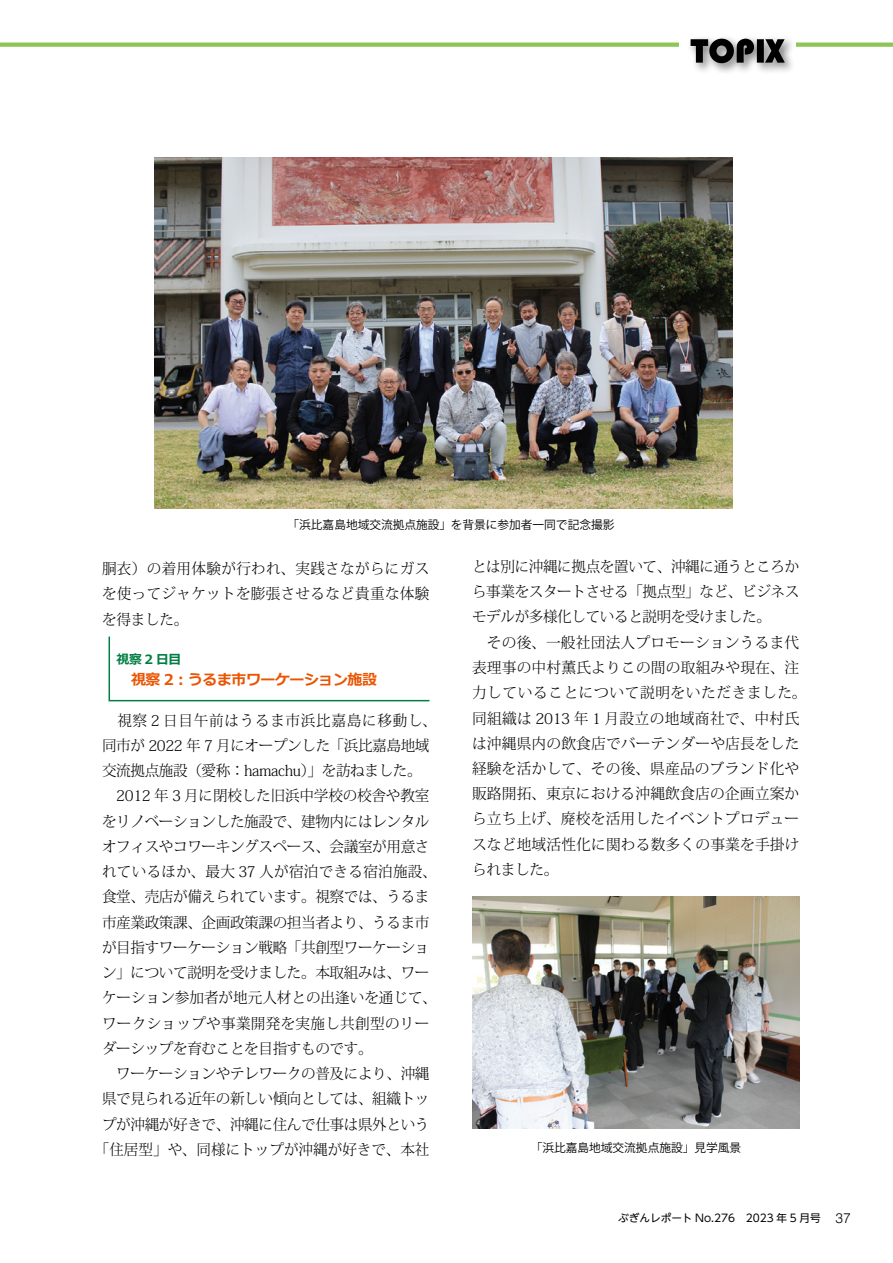
<style>
.page{position:relative;width:893px;height:1263px;background:#fff}
.page>*{position:absolute;margin:0;border:0;box-sizing:border-box;transform-origin:0 0}
.t1{font:300 14.85px/25.2px "Koz Min Pr 6 N";letter-spacing:-.01em;color:#000;text-align:justify}
.t2{font:300 14.85px/25.2px "Koz Min Pr 6 N";letter-spacing:.01em;color:#000}
.t3{font:300 14.85px "Koz Min Pr 6 N";letter-spacing:.02em;color:#000}
.t4{font:300 14.85px "Koz Min Pr 6 N";letter-spacing:.05em;color:#000}
.t5{font:700 14.85px "Meiryo";letter-spacing:-.025em;color:#ea5504}
.t6{font:700 12.75px "Meiryo";color:#007e41}
.t7{font:11.7px "Koz Go Pr 6 N";color:#000}
.t8{font:10.65px "UD Shin Go NT Pro";color:#000}
.s1{font-family:"Helvetica LT Std";font-weight:300;font-size:13.8px}
</style>
<div class="page">
<svg style="left:0;top:43px;width:893px;height:4px;background:#93c85f"></svg>
<div style="left:679px;top:35px;width:117px;height:31px;background:#fff"></div>
<div style="left:687px;top:35px;width:109px;height:40px;background:#000;opacity:.5"></div>
<svg style="left:691px;top:39px;width:94px;height:24px;background:#4e4e4e"></svg>
<img style="left:154px;top:157px;width:578px;height:351px">
<img style="left:472px;top:897px;width:327px;height:231px">
<svg style="left:108px;top:636px;width:322px;height:66px"></svg>
<p class="t7" style="left:288px;top:518px;width:328px">「浜比嘉島地域交流拠点施設」を背景に参加者一同で記念撮影</p>
<p class="t1" style="left:102px;top:556px;width:329px">胴衣）の着用体験が行われ、実践さながらにガスを使ってジャケットを膨張させるなど貴重な体験を得ました。</p>
<p class="t6" style="left:117px;top:651px;width:66px">視察 2 日目</p>
<p class="t5" style="left:102px;top:669px;width:276px">　　視察 2：うるま市ワーケーション施設</p>
<p class="t4" style="left:102px;top:712px;width:336px">　視察 2 日目午前はうるま市浜比嘉島に移動し、</p>
<p class="t1" style="left:102px;top:733px;width:329px">同市が 2022 年 7 月にオープンした「浜比嘉島地域</p>
<p class="t1" style="left:102px;top:758px;width:350px">交流拠点施設（愛称：hamachu）」を訪ねました。　　</p>
<p class="t1" style="left:102px;top:784px;width:329px">　2012 年 3 月に閉校した旧浜中学校の校舎や教室</p>
<p class="t1" style="left:102px;top:809px;width:329px">をリノベーションした施設で、建物内にはレンタル</p>
<p class="t1" style="left:102px;top:834px;width:329px">オフィスやコワーキングスペース、会議室が用意さ</p>
<p class="t3" style="left:102px;top:863px;width:336px">れているほか、最大 37 人が宿泊できる宿泊施設、</p>
<p class="t1" style="left:102px;top:885px;width:329px">食堂、売店が備えられています。視察では、うるま</p>
<p class="t1" style="left:102px;top:910px;width:329px">市産業政策課、企画政策課の担当者より、うるま市</p>
<p class="t1" style="left:102px;top:935px;width:329px">が目指すワーケーション戦略「共創型ワーケーショ</p>
<p class="t1" style="left:102px;top:960px;width:329px">ン」について説明を受けました。本取組みは、ワー</p>
<p class="t1" style="left:102px;top:985px;width:336px">ケーション参加者が地元人材との出逢いを通じて、</p>
<p class="t3" style="left:102px;top:1015px;width:329px">ワークショップや事業開発を実施し共創型のリー</p>
<p class="t1" style="left:102px;top:1036px;width:272px">ダーシップを育むことを目指すものです。</p>
<p class="t1" style="left:102px;top:1061px;width:329px">　ワーケーションやテレワークの普及により、沖縄</p>
<p class="t1" style="left:102px;top:1086px;width:329px">県で見られる近年の新しい傾向としては、組織トッ</p>
<p class="t1" style="left:102px;top:1112px;width:329px">プが沖縄が好きで、沖縄に住んで仕事は県外という</p>
<p class="t1" style="left:95px;top:1137px;width:336px">「住居型」や、同様にトップが沖縄が好きで、本社</p>
<p class="t2" style="left:472px;top:554px;width:336px">とは別に沖縄に拠点を置いて、沖縄に通うところから事業をスタートさせる「拠点型」など、ビジネスモデルが多様化していると説明を受けました。<br>　その後、一般社団法人プロモーションうるま代表理事の中村薫氏よりこの間の取組みや現在、注力していることについて説明をいただきました。同組織は 2013 年 1 月設立の地域商社で、中村氏は沖縄県内の飲食店でバーテンダーや店長をした経験を活かして、その後、県産品のブランド化や販路開拓、東京における沖縄飲食店の企画立案から立ち上げ、廃校を活用したイベントプロデュースなど地域活性化に関わる数多くの事業を手掛けられました。</p>
<p class="t7" style="left:531px;top:1141px;width:212px">「浜比嘉島地域交流拠点施設」見学風景</p>
<p class="t8" style="left:618px;top:1210px;width:234px">ぶぎんレポート No.276　2023 年 5 月号 <span class="s1">37</span></p>
</div>
